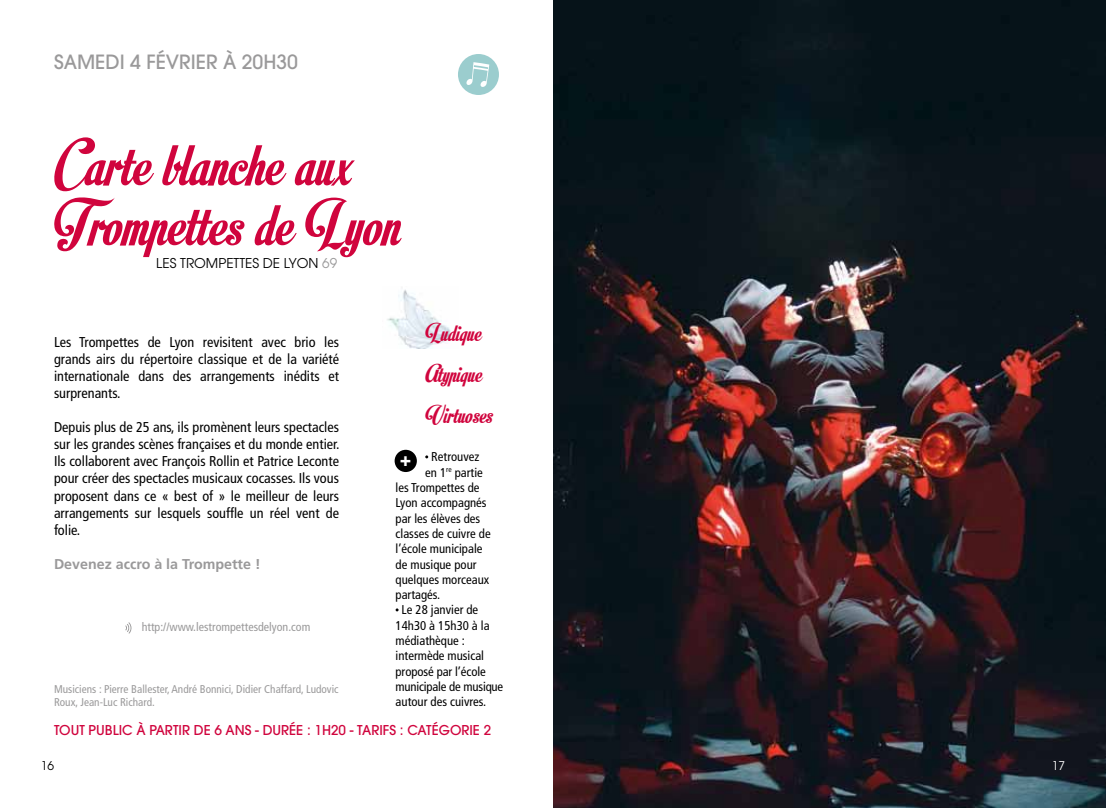
<style>
.page{position:relative;width:1106px;height:808px;background:#fff}
.page>*{position:absolute;margin:0;border:0;box-sizing:border-box;transform-origin:0 0}
.t1{font:66px/60px "Motion Picture Personal Use";color:#d0043d}
.t2{font:25.5px/41.1px "Motion Picture Personal Use";color:#d0043d}
.t3{font:500 19.5px "Avant Garde";color:#9a999a}
.t4{font:900 19.2px "Frutiger";color:#fff}
.t5{font:condensed 14.25px/17.1px "Frutiger";color:#000;text-align:justify}
.t6{font:700 14.25px "Frutiger";color:#9a999a}
.t7{font:500 13.5px "Avant Garde";color:#d0043d}
.t8{font:13.5px "Avant Garde";color:#000}
.t9{font:condensed 12.75px "Frutiger";color:#000}
.t10{font:condensed 12px "Frutiger";color:#9a999a}
.t11{font:12px "Avant Garde";color:#000}
.t12{font:12px "Avant Garde";color:#fff}
.t13{font:condensed 11.25px/13.5px "Frutiger";color:#9a999a}
.s1{color:#9a999a}
</style>
<div class="page">
<div style="left:458px;top:54px;width:41px;height:41px;background:#9bcdce;border-radius:50%"></div>
<svg style="left:466px;top:62px;width:23px;height:25px"></svg>
<svg style="left:125px;top:622px;width:6px;height:12px"></svg>
<img style="left:553px;top:0;width:553px;height:808px">
<img style="left:387px;top:289px;width:64px;height:60px">
<div style="left:394px;top:450px;width:23px;height:22px;background:#000;border-radius:50%"></div>
<h3 class="t3" style="left:54px;top:50px;width:246px">SAMEDI 4 FÉVRIER À 20H30</h3>
<h1 class="t1" style="left:54px;top:138px;width:348px">Carte blanche aux<br>Trompettes de Lyon</h1>
<p class="t8" style="left:156px;top:255px;width:182px">LES TROMPETTES DE LYON <span class="s1">69</span></p>
<p class="t5" style="left:54px;top:333px;width:286px">Les Trompettes de Lyon revisitent avec brio les grands airs du répertoire classique et de la variété internationale dans des arrangements inédits et surprenants.</p>
<p class="t5" style="left:54px;top:419px;width:287px">Depuis plus de 25 ans, ils promènent leurs spectacles sur les grandes scènes françaises et du monde entier.<br>Ils collaborent avec François Rollin et Patrice Leconte pour créer des spectacles musicaux cocasses. Ils vous proposent dans ce « best of » le meilleur de leurs arrangements sur lesquels souffle un réel vent de folie.</p>
<p class="t6" style="left:54px;top:556px;width:208px">Devenez accro à la Trompette !</p>
<p class="t10" style="left:142px;top:620px;width:170px">http://www.lestrompettesdelyon.com</p>
<p class="t13" style="left:54px;top:682px;width:286px">Musiciens : Pierre Ballester, André Bonnici, Didier Chaffard, Ludovic<br>Roux, Jean-Luc Richard.</p>
<h2 class="t2" style="left:425px;top:314px;width:70px">Ludique<br>Atypique<br>Virtuoses</h2>
<p class="t9" style="left:431px;top:449px;width:50px">Retrouvez</p>
<p class="t9" style="left:425px;top:465px;width:59px">en 1<sup>re</sup> partie</p>
<p class="t9" style="left:395px;top:480px;width:85px">les Trompettes de</p>
<p class="t9" style="left:395px;top:495px;width:93px">Lyon accompagnés</p>
<p class="t9" style="left:395px;top:511px;width:86px">par les élèves des</p>
<p class="t9" style="left:395px;top:526px;width:97px">classes de cuivre de</p>
<p class="t9" style="left:395px;top:541px;width:88px">l’école municipale</p>
<p class="t9" style="left:395px;top:557px;width:82px">de musique pour</p>
<p class="t9" style="left:395px;top:572px;width:95px">quelques morceaux</p>
<p class="t9" style="left:395px;top:587px;width:46px">partagés.</p>
<p class="t9" style="left:401px;top:602px;width:78px">Le 28 janvier de</p>
<p class="t9" style="left:395px;top:618px;width:96px">14h30 à 15h30 à la</p>
<p class="t9" style="left:395px;top:633px;width:71px">médiathèque :</p>
<p class="t9" style="left:395px;top:648px;width:90px">intermède musical</p>
<p class="t9" style="left:395px;top:664px;width:92px">proposé par l’école</p>
<p class="t9" style="left:395px;top:679px;width:109px">municipale de musique</p>
<p class="t9" style="left:395px;top:694px;width:92px">autour des cuivres.</p>
<h3 class="t4" style="left:400px;top:448px;width:13px">+</h3>
<p class="t7" style="left:54px;top:722px;width:439px">TOUT PUBLIC À PARTIR DE 6 ANS - DURÉE : 1H20 - TARIFS : CATÉGORIE 2</p>
<p class="t11" style="left:41px;top:758px;width:15px">16</p>
<p class="t12" style="left:1052px;top:758px;width:15px">17</p>
</div>
